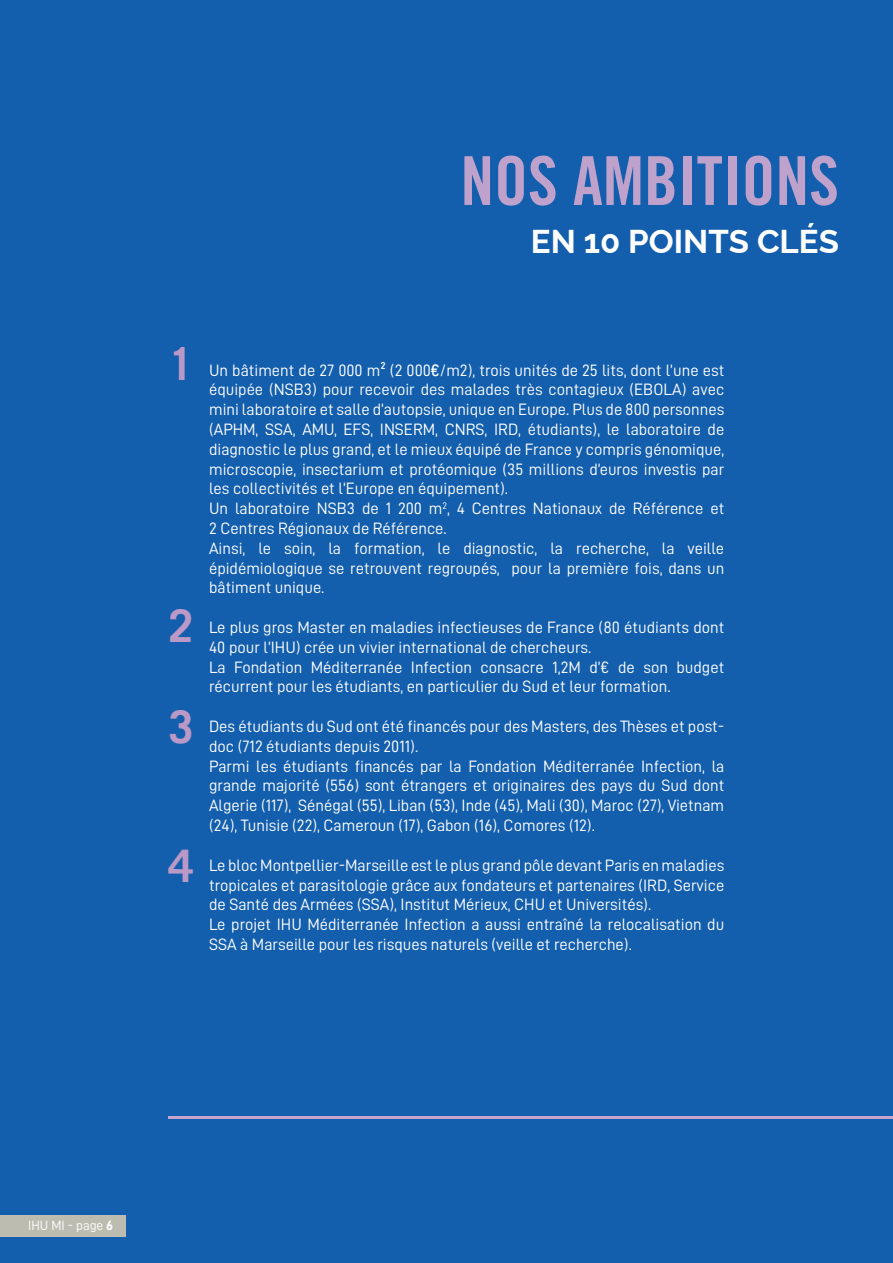
<style>
.page{position:relative;width:893px;height:1263px;background:#135ead}
.page>*{position:absolute;margin:0;border:0;box-sizing:border-box;transform-origin:0 0}
.t1{font:67.5px "Trade Gothic Bold Cond Twenty";color:#bfa2cc}
.t2{font:700 45px "Trade Gothic LT";color:#ba99c7}
.t3{font:700 33px "Raleway";color:#fff}
.t4{font:16.5px/19.8px "D DIN PRO Regular";color:#fff}
.t5{font:13.5px "D DIN PRO Regular";color:#fff}
.s1{font-family:"D DIN PRO Medium"}
.s2{font-family:"D DIN PRO Bold"}
</style>
<div class="page">
<hr style="left:169px;top:1116px;width:724px;height:3px;background:#c4a3cc">
<div style="left:0;top:1215px;width:125px;height:21px;background:#bcbcb0"></div>
<p class="t1" style="left:460px;top:140px;width:380px">NOS AMBITIONS</p>
<p class="t3" style="left:531px;top:215px;width:310px">EN 10 POINTS CLÉS</p>
<p class="t2" style="left:169px;top:337px;width:27px">1</p>
<p class="t2" style="left:169px;top:598px;width:27px">2</p>
<p class="t2" style="left:169px;top:699px;width:27px">3</p>
<p class="t2" style="left:169px;top:838px;width:27px">4</p>
<p class="t4" style="left:209px;top:360px;width:517px;text-align:justify">Un bâtiment de 27 000 m² (2 000<span class="s1">€</span>/m2), trois unités de 25 lits, dont l’une est équipée (NSB3) pour recevoir des malades très contagieux (EBOLA) avec mini laboratoire et salle d’autopsie, unique en Europe. Plus de 800 personnes (APHM, SSA, AMU, EFS, INSERM, CNRS, IRD, étudiants), le laboratoire de diagnostic le plus grand, et le mieux équipé de France y compris génomique, microscopie, insectarium et protéomique (35 millions d’euros investis par les collectivités et l’Europe en équipement).</p>
<p class="t4" style="left:209px;top:498px;width:517px">Un laboratoire NSB3 de 1 200 m<sup>2</sup>, 4 Centres Nationaux de Référence et<br>2 Centres Régionaux de Référence.</p>
<p class="t4" style="left:209px;top:538px;width:517px;text-align:justify">Ainsi, le soin, la formation, le diagnostic, la recherche, la veille épidémiologique se retrouvent regroupés, pour la première fois, dans un bâtiment unique.</p>
<p class="t4" style="left:209px;top:617px;width:517px">Le plus gros Master en maladies infectieuses de France (80 étudiants dont<br>40 pour l’IHU) crée un vivier international de chercheurs.</p>
<p class="t4" style="left:209px;top:657px;width:517px">La Fondation Méditerranée Infection consacre 1,2M d’€ de son budget récurrent pour les étudiants, en particulier du Sud et leur formation.</p>
<p class="t4" style="left:209px;top:716px;width:517px">Des étudiants du Sud ont été financés pour des Masters, des Thèses et post&shy;doc (712 étudiants depuis 2011).</p>
<p class="t4" style="left:209px;top:756px;width:517px;text-align:justify">Parmi les étudiants financés par la Fondation Méditerranée Infection, la grande majorité (556) sont étrangers et originaires des pays du Sud dont Algerie (117), Sénégal (55), Liban (53), Inde (45), Mali (30), Maroc (27), Vietnam (24), Tunisie (22), Cameroun (17), Gabon (16), Comores (12).</p>
<p class="t4" style="left:209px;top:855px;width:517px;text-align:justify">Le bloc Montpellier-Marseille est le plus grand pôle devant Paris en maladies tropicales et parasitologie grâce aux fondateurs et partenaires (IRD, Service de Santé des Armées (SSA), Institut Mérieux, CHU et Universités).</p>
<p class="t4" style="left:209px;top:914px;width:517px">Le projet IHU Méditerranée Infection a aussi entraîné la relocalisation du<br>SSA à Marseille pour les risques naturels (veille et recherche).</p>
<p class="t5" style="left:28px;top:1218px;width:87px">IHU MI - page <span class="s2">6</span></p>
</div>
